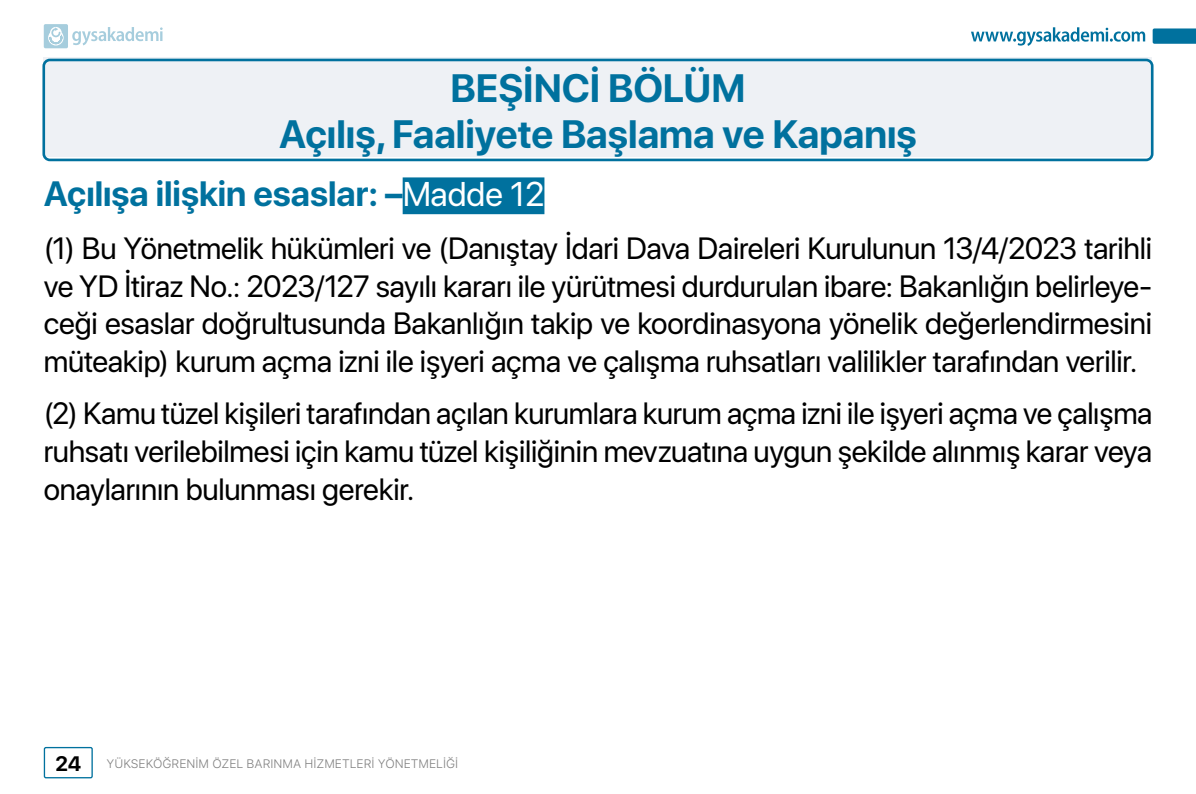
<style>
.page{position:relative;width:1196px;height:794px;background:#fff}
.page>*{position:absolute;margin:0;border:0;box-sizing:border-box;transform-origin:0 0}
.t1{font:700 39.38px/45.5px "SF Pro Display";color:#00719e;text-align:center}
.t2{font:700 35px "SF Pro Display";color:#00719e}
.t3{font:30.62px/37.6px "SF Pro Display";letter-spacing:-.005em;color:#000;text-align:justify}
.t4{font:700 20.82px "SF Pro Display";color:#000}
.t5{font:300 12.25px "SF Pro Text";color:#808080}
.s1{font-weight:400;font-size:34.12px;color:#fff}
</style>
<div class="page">
<div style="left:44px;top:57px;width:1108px;height:100px;background:#eef1f5"></div>
<div style="left:42px;top:59px;width:1111px;height:102px;border:3px solid #00719e;border-radius:6px"></div>
<div style="left:402px;top:177px;width:142px;height:37px;background:#00719e"></div>
<div style="left:44px;top:747px;width:49px;height:31px;border:1px solid #00719e;border-radius:2px"></div>
<svg style="left:971px;top:27px;width:173px;height:19px"></svg>
<svg style="left:1152px;top:28px;width:43px;height:16px"></svg>
<svg style="left:44px;top:24px;width:119px;height:24px"></svg>
<p class="t1" style="left:279px;top:66px;width:639px">BEŞİNCİ BÖLÜM<br>Açılış, Faaliyete Başlama ve Kapanış</p>
<p class="t2" style="left:44px;top:174px;width:502px">Açılışa ilişkin esaslar: –<span class="s1">Madde 12</span></p>
<p class="t3" style="left:44px;top:229px;width:1109px">(1) Bu Yönetmelik hükümleri ve (Danıştay İdari Dava Daireleri Kurulunun 13/4/2023 tarihli ve YD İtiraz No.: 2023/127 sayılı kararı ile yürütmesi durdurulan ibare: Bakanlığın belirleye&shy;ceği esaslar doğrultusunda Bakanlığın takip ve koordinasyona yönelik değerlendirmesini müteakip) kurum açma izni ile işyeri açma ve çalışma ruhsatları valilikler tarafından verilir.</p>
<p class="t3" style="left:44px;top:394px;width:1110px">(2) Kamu tüzel kişileri tarafından açılan kurumlara kurum açma izni ile işyeri açma ve çalışma ruhsatı verilebilmesi için kamu tüzel kişiliğinin mevzuatına uygun şekilde alınmış karar veya onaylarının bulunması gerekir.</p>
<p class="t4" style="left:55px;top:751px;width:27px">24</p>
<p class="t5" style="left:106px;top:755px;width:353px">YÜKSEKÖĞRENİM ÖZEL BARINMA HİZMETLERİ YÖNETMELİĞİ</p>
</div>
